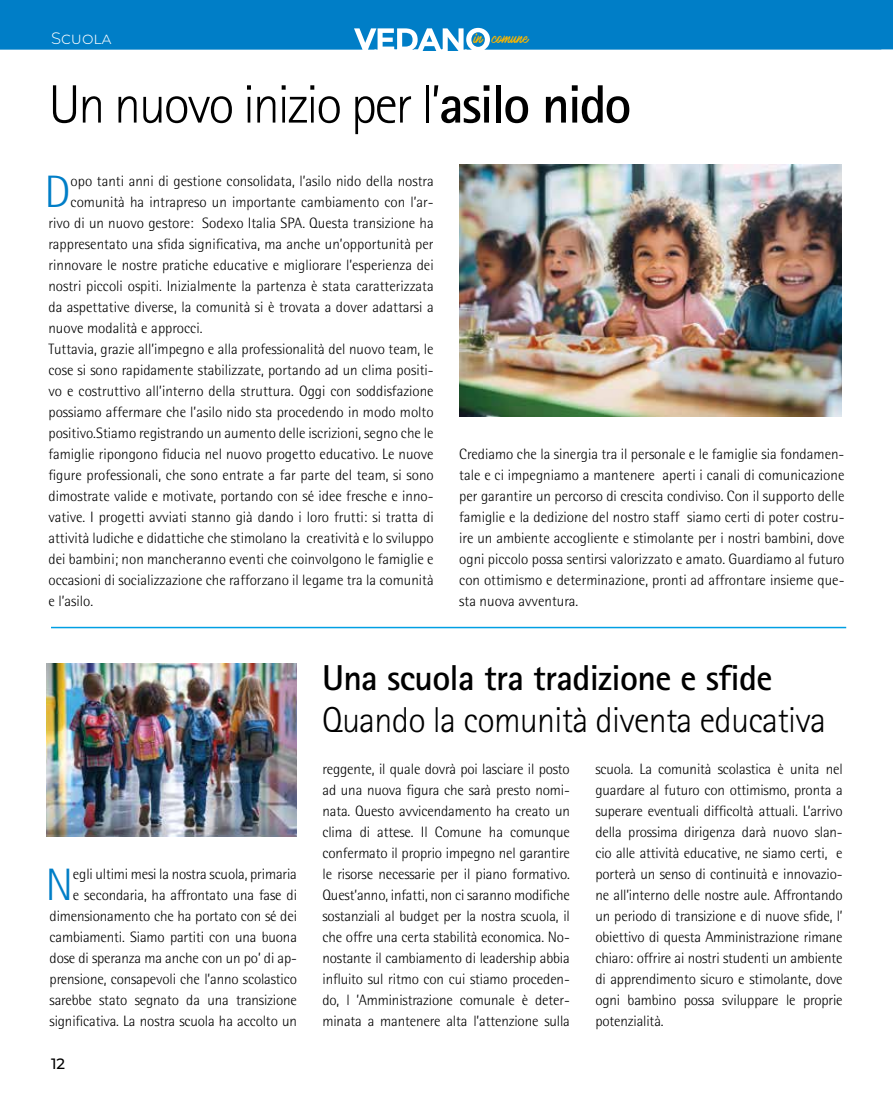
<style>
.page{position:relative;width:893px;height:1106px;background:#fff}
.page>*{position:absolute;margin:0;border:0;box-sizing:border-box;transform-origin:0 0}
.t1{font:300 54px "Rotis Sans Serif Std";letter-spacing:-.04em;color:#000}
.t2{font:300 45.45px "Rotis Semi Sans Std";color:#007ec7}
.t3{font:300 36px "Rotis Sans Serif Std";letter-spacing:-.02em;color:#000}
.t4{font:700 36px "Rotis Sans Serif Std";letter-spacing:-.02em;color:#000}
.t5{font:300 16.5px "Montserrat";color:#fff}
.t6{font:300 15px/21px "Rotis Semi Sans Std";color:#000;text-align:justify}
.t7{font:500 15px "Montserrat";color:#000}
.t8{font:12.75px "Mark My Words";color:#fab600}
.s1{font-weight:700}
</style>
<div class="page">
<div style="left:0;top:0;width:893px;height:50px;background:#007ec7"></div>
<svg style="left:0;top:28px;width:893px;height:23px"></svg>
<img style="left:47px;top:663px;width:250px;height:174px">
<img style="left:459px;top:165px;width:383px;height:252px">
<hr style="left:51px;top:627px;width:795px;height:1px;background:#009fe3">
<p class="t5" style="left:51px;top:27px;width:62px">Scuola</p>
<p class="t8" style="left:474px;top:31px;width:56px">in comune</p>
<h1 class="t1" style="left:48px;top:73px;width:584px">Un nuovo inizio per l’<span class="s1">asilo nido</span></h1>
<h2 class="t2" style="left:44px;top:165px;width:28px">D</h2>
<p class="t6" style="left:71px;top:170px;width:365px">opo tanti anni di gestione consolidata, l’asilo nido della nostra</p>
<p class="t6" style="left:71px;top:191px;width:365px">comunità ha intrapreso un importante cambiamento con l’ar-</p>
<p class="t6" style="left:48px;top:212px;width:387px">rivo di un nuovo gestore: Sodexo Italia SPA. Questa transizione ha</p>
<p class="t6" style="left:48px;top:233px;width:387px">rappresentato una sfida significativa, ma anche un’opportunità per</p>
<p class="t6" style="left:48px;top:254px;width:387px">rinnovare le nostre pratiche educative e migliorare l’esperienza dei</p>
<p class="t6" style="left:48px;top:275px;width:387px">nostri piccoli ospiti. Inizialmente la partenza è stata caratterizzata</p>
<p class="t6" style="left:48px;top:296px;width:387px">da aspettative diverse, la comunità si è trovata a dover adattarsi a</p>
<p class="t6" style="left:48px;top:317px;width:156px">nuove modalità e approcci.</p>
<p class="t6" style="left:48px;top:338px;width:387px">Tuttavia, grazie all’impegno e alla professionalità del nuovo team, le</p>
<p class="t6" style="left:48px;top:359px;width:387px">cose si sono rapidamente stabilizzate, portando ad un clima positi-</p>
<p class="t6" style="left:48px;top:380px;width:387px">vo e costruttivo all’interno della struttura. Oggi con soddisfazione</p>
<p class="t6" style="left:48px;top:401px;width:387px">possiamo affermare che l’asilo nido sta procedendo in modo molto</p>
<p class="t6" style="left:48px;top:422px;width:387px">positivo.Stiamo registrando un aumento delle iscrizioni, segno che le</p>
<p class="t6" style="left:48px;top:443px;width:387px">famiglie ripongono fiducia nel nuovo progetto educativo. Le nuove</p>
<p class="t6" style="left:48px;top:464px;width:387px">figure professionali, che sono entrate a far parte del team, si sono</p>
<p class="t6" style="left:48px;top:485px;width:387px">dimostrate valide e motivate, portando con sé idee fresche e inno-</p>
<p class="t6" style="left:48px;top:506px;width:387px">vative. I progetti avviati stanno già dando i loro frutti: si tratta di</p>
<p class="t6" style="left:48px;top:527px;width:387px">attività ludiche e didattiche che stimolano la creatività e lo sviluppo</p>
<p class="t6" style="left:48px;top:548px;width:387px">dei bambini; non mancheranno eventi che coinvolgono le famiglie e</p>
<p class="t6" style="left:48px;top:569px;width:387px">occasioni di socializzazione che rafforzano il legame tra la comunità</p>
<p class="t6" style="left:48px;top:590px;width:46px">e l’asilo.</p>
<p class="t6" style="left:459px;top:443px;width:387px">Crediamo che la sinergia tra il personale e le famiglie sia fondamen&shy;tale e ci impegniamo a mantenere aperti i canali di comunicazione per garantire un percorso di crescita condiviso. Con il supporto delle famiglie e la dedizione del nostro staff siamo certi di poter costru&shy;ire un ambiente accogliente e stimolante per i nostri bambini, dove ogni piccolo possa sentirsi valorizzato e amato. Guardiamo al futuro con ottimismo e determinazione, pronti ad affrontare insieme que&shy;sta nuova avventura.</p>
<h2 class="t2" style="left:46px;top:858px;width:29px">N</h2>
<p class="t6" style="left:50px;top:863px;width:249px;text-align:right">egli ultimi mesi la nostra scuola, primaria<br>e secondaria, ha affrontato una fase di dimensionamento che ha portato con sé dei cambiamenti. Siamo partiti con una buona dose di speranza ma anche con un po’ di ap&shy;prensione, consapevoli che l’anno scolastico sarebbe stato segnato da una transizione significativa. La nostra scuola ha accolto un</p>
<p class="t7" style="left:51px;top:1053px;width:16px">12</p>
<h3 class="t4" style="left:322px;top:655px;width:452px">Una scuola tra tradizione e sfide</h3>
<h3 class="t3" style="left:322px;top:699px;width:505px">Quando la comunità diventa educativa</h3>
<p class="t6" style="left:322px;top:758px;width:249px">reggente, il quale dovrà poi lasciare il posto ad una nuova figura che sarà presto nomi&shy;nata. Questo avvicendamento ha creato un clima di attese. Il Comune ha comunque confermato il proprio impegno nel garantire le risorse necessarie per il piano formativo.<br>Quest’anno, infatti, non ci saranno modifiche sostanziali al budget per la nostra scuola, il che offre una certa stabilità economica. No&shy;nostante il cambiamento di leadership abbia influito sul ritmo con cui stiamo proceden&shy;do, l ’Amministrazione comunale è deter&shy;minata a mantenere alta l’attenzione sulla</p>
<p class="t6" style="left:595px;top:758px;width:249px">scuola. La comunità scolastica è unita nel guardare al futuro con ottimismo, pronta a superare eventuali difficoltà attuali. L’arrivo della prossima dirigenza darà nuovo slan&shy;cio alle attività educative, ne siamo certi, e porterà un senso di continuità e innovazio&shy;ne all’interno delle nostre aule. Affrontando un periodo di transizione e di nuove sfide, l’ obiettivo di questa Amministrazione rimane chiaro: offrire ai nostri studenti un ambiente di apprendimento sicuro e stimolante, dove ogni bambino possa sviluppare le proprie potenzialità.</p>
</div>
